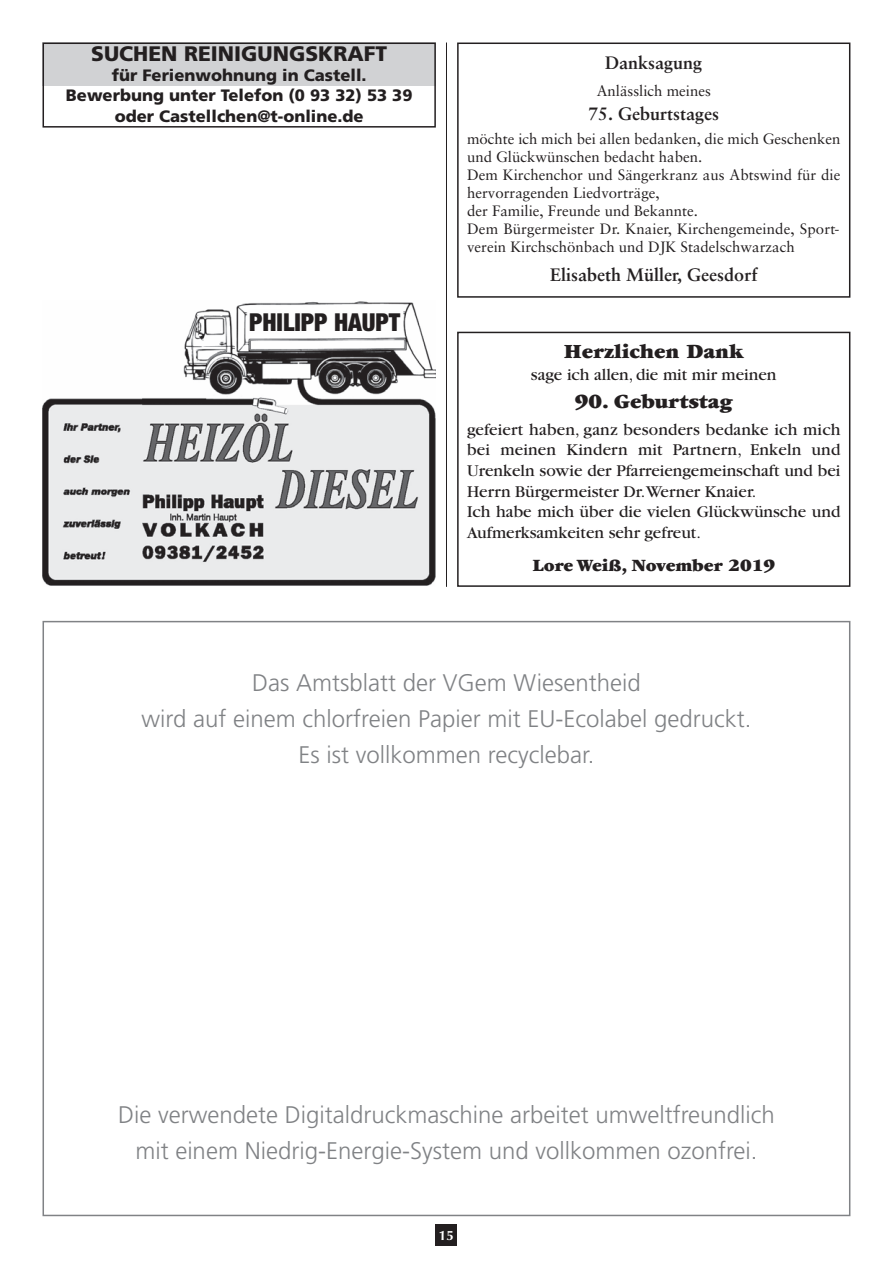
<style>
.page{position:relative;width:893px;height:1263px;background:#fff}
.page>*{position:absolute;margin:0;border:0;box-sizing:border-box;transform-origin:0 0}
.t1{font:900 condensed 24.75px "Helvetica Neue";color:#231f20}
.t2{font:300 24px/36px "Frutiger";color:#808285;text-align:center}
.t3{font:900 21px "Garamond";color:#231f20}
.t4{font:900 21px "Frutiger";color:#231f20}
.t5{font:700 18px "Sabon";color:#231f20}
.t6{font:900 18px "Garamond";color:#231f20}
.t7{font:17.25px/20.7px "Garamond";color:#231f20}
.t8{font:900 16.5px/20.2px "Frutiger";color:#231f20;text-align:center}
.t9{font:15px/18px "Sabon";color:#231f20}
.t10{font:700 13.5px "Optima";color:#fff}
</style>
<div class="page">
<div style="left:436px;top:1225px;width:21px;height:21px;background:#231f20"></div>
<hr style="left:446px;top:43px;width:1px;height:544px;background:#231f20">
<img style="left:43px;top:301px;width:393px;height:285px">
<div style="left:457px;top:43px;width:393px;height:255px;border:2px solid #231f20"></div>
<div style="left:43px;top:43px;width:393px;height:43px;background:#d1d2d4"></div>
<div style="left:43px;top:43px;width:393px;height:85px;border:2px solid #231f20"></div>
<div style="left:457px;top:332px;width:393px;height:255px;border:2px solid #231f20"></div>
<h3 class="t4" style="left:91px;top:45px;width:297px">SUCHEN REINIGUNGSKRAFT</h3>
<p class="t8" style="left:66px;top:66px;width:348px">für Ferienwohnung in Castell.<br>Bewerbung unter Telefon (0 93 32) 53 39 oder Castellchen@t-online.de</p>
<h1 class="t1" style="left:249px;top:301px;width:153px">PHILIPP HAUPT</h1>
<p class="t5" style="left:605px;top:55px;width:99px">Danksagung</p>
<p class="t9" style="left:597px;top:83px;width:116px">Anlässlich meines</p>
<p class="t5" style="left:588px;top:106px;width:133px">75. Geburtstages</p>
<p class="t9" style="left:467px;top:131px;width:375px">möchte ich mich bei allen bedanken, die mich Geschenken und Glückwünschen bedacht haben.<br>Dem Kirchenchor und Sängerkranz aus Abtswind für die hervorragenden Liedvorträge,<br>der Familie, Freunde und Bekannte.<br>Dem Bürgermeister Dr. Knaier, Kirchengemeinde, Sport&shy;verein Kirchschönbach und DJK Stadelschwarzach</p>
<p class="t5" style="left:550px;top:267px;width:209px">Elisabeth Müller, Geesdorf</p>
<h3 class="t3" style="left:564px;top:344px;width:181px">Herzlichen Dank</h3>
<p class="t7" style="left:531px;top:366px;width:247px">sage ich allen, die mit mir meinen</p>
<h3 class="t3" style="left:575px;top:394px;width:159px">90. Geburtstag</h3>
<p class="t7" style="left:467px;top:420px;width:375px">gefeiert haben, ganz besonders bedanke ich mich bei meinen Kindern mit Partnern, Enkeln und Urenkeln sowie der Pfarreiengemeinschaft und bei Herrn Bürgermeister Dr.Werner Knaier.<br>Ich habe mich über die vielen Glückwünsche und Aufmerksamkeiten sehr gefreut.</p>
<p class="t6" style="left:532px;top:559px;width:244px">Lore Weiß, November 2019</p>
<h2 class="t2" style="left:142px;top:666px;width:611px">Das Amtsblatt der VGem Wiesentheid<br>wird auf einem chlorfreien Papier mit EU-Ecolabel gedruckt.<br>Es ist vollkommen recyclebar.</h2>
<h2 class="t2" style="left:118px;top:1098px;width:658px">Die verwendete Digitaldruckmaschine arbeitet umweltfreundlich mit einem Niedrig-Energie-System und vollkommen ozonfrei.</h2>
<p class="t10" style="left:439px;top:1227px;width:17px">15</p>
</div>
